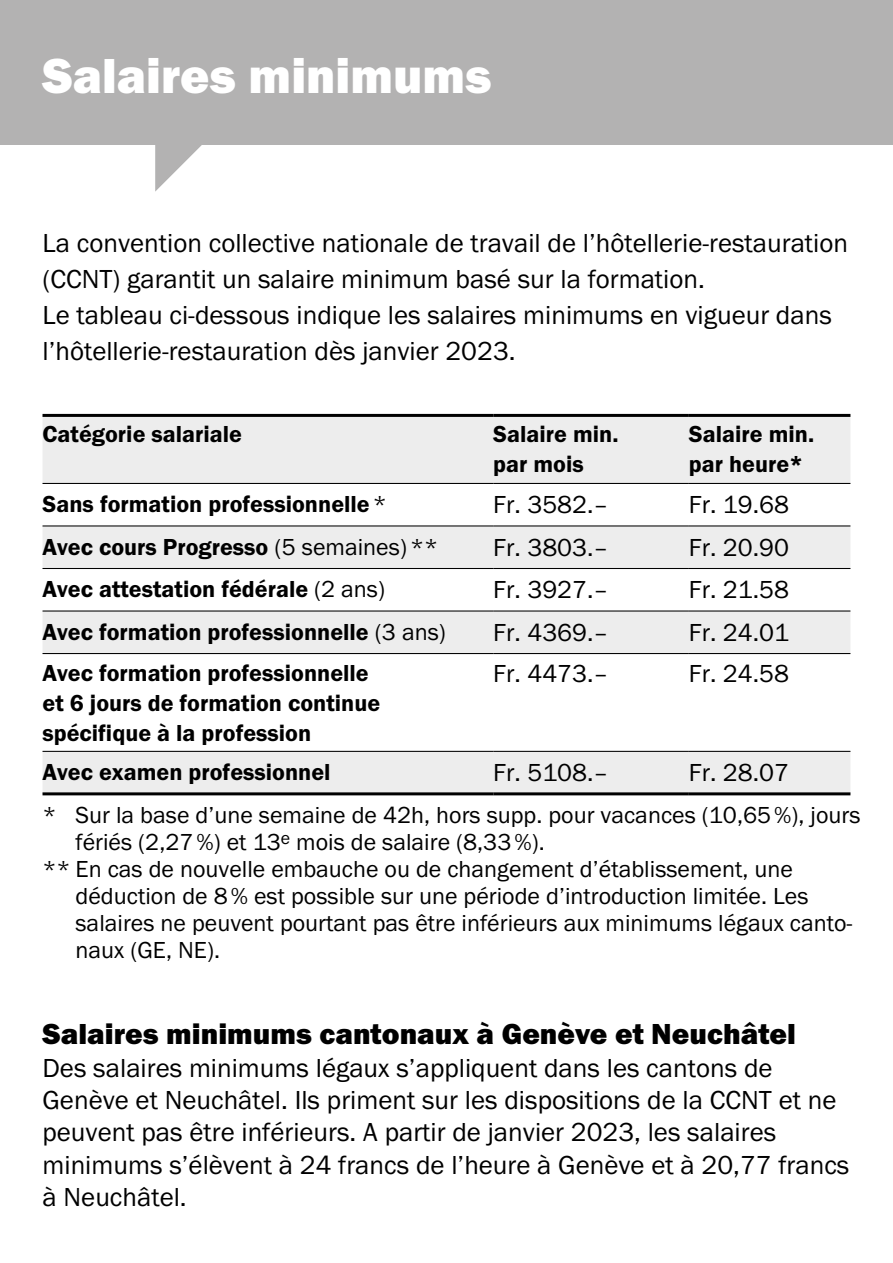
<style>
.page{position:relative;width:893px;height:1263px;background:#fff}
.page>*{position:absolute;margin:0;border:0;box-sizing:border-box;transform-origin:0 0}
.t1{font:51px "Franklin Gothic URW Hea";color:#fff}
.t2{font:30px "Franklin Gothic URW Hea";color:#000}
.t3{font:27px/32.4px "Franklin Gothic URW Boo";color:#000}
.t4{font:25.5px "Franklin Gothic URW Boo";color:#000}
.t5{font:24px "Franklin Gothic URW Boo";color:#000}
.t6{font:24px/30px "Franklin Gothic URW Dem";color:#000}
.s1{font-family:"Franklin Gothic URW Boo"}
</style>
<div class="page">
<svg style="left:43px;top:417px;width:807px;height:375px;fill:#ededed"></svg>
<hr style="left:43px;top:414px;width:450px;height:3px;background:#000">
<hr style="left:493px;top:414px;width:196px;height:3px;background:#000">
<hr style="left:689px;top:414px;width:161px;height:3px;background:#000">
<hr style="left:43px;top:483px;width:450px;height:1px;background:#000">
<hr style="left:493px;top:483px;width:196px;height:1px;background:#000">
<hr style="left:689px;top:483px;width:161px;height:1px;background:#000">
<hr style="left:43px;top:525px;width:450px;height:1px;background:#000">
<hr style="left:493px;top:525px;width:196px;height:1px;background:#000">
<hr style="left:689px;top:525px;width:161px;height:1px;background:#000">
<hr style="left:43px;top:568px;width:450px;height:1px;background:#000">
<hr style="left:493px;top:568px;width:196px;height:1px;background:#000">
<hr style="left:689px;top:568px;width:161px;height:1px;background:#000">
<hr style="left:43px;top:610px;width:450px;height:1px;background:#000">
<hr style="left:493px;top:610px;width:196px;height:1px;background:#000">
<hr style="left:689px;top:610px;width:161px;height:1px;background:#000">
<hr style="left:43px;top:653px;width:450px;height:1px;background:#000">
<hr style="left:493px;top:653px;width:196px;height:1px;background:#000">
<hr style="left:689px;top:653px;width:161px;height:1px;background:#000">
<hr style="left:43px;top:751px;width:450px;height:1px;background:#000">
<hr style="left:493px;top:751px;width:196px;height:1px;background:#000">
<hr style="left:689px;top:751px;width:161px;height:1px;background:#000">
<hr style="left:43px;top:792px;width:450px;height:3px;background:#000">
<hr style="left:493px;top:792px;width:196px;height:3px;background:#000">
<hr style="left:689px;top:792px;width:161px;height:3px;background:#000">
<div style="left:0;top:0;width:893px;height:144px;background:#b3b2b2"></div>
<svg style="left:155px;top:144px;width:51px;height:48px"></svg>
<h1 class="t1" style="left:43px;top:43px;width:451px">Salaires minimums</h1>
<p class="t3" style="left:43px;top:225px;width:807px;line-height:36px">La convention collective nationale de travail de l’hôtellerie-restauration (CCNT) garantit un salaire minimum basé sur la formation.<br>Le tableau ci-dessous indique les salaires minimums en vigueur dans l’hôtellerie-restauration dès janvier 2023.</p>
<p class="t6" style="left:43px;top:419px;width:201px">Catégorie salariale</p>
<p class="t6" style="left:493px;top:419px;width:127px">Salaire min. par mois</p>
<p class="t6" style="left:689px;top:419px;width:127px">Salaire min. par heure*</p>
<p class="t6" style="left:43px;top:489px;width:346px">Sans formation professionnelle <span class="s1">*</span></p>
<p class="t4" style="left:493px;top:489px;width:117px">Fr. 3582.–</p>
<p class="t4" style="left:689px;top:489px;width:102px">Fr. 19.68</p>
<p class="t6" style="left:43px;top:531px;width:397px">Avec cours Progresso <span class="s1">(5 semaines)**</span></p>
<p class="t4" style="left:493px;top:531px;width:117px">Fr. 3803.–</p>
<p class="t4" style="left:689px;top:531px;width:102px">Fr. 20.90</p>
<p class="t6" style="left:43px;top:574px;width:344px">Avec attestation fédérale <span class="s1">(2 ans)</span></p>
<p class="t4" style="left:493px;top:574px;width:117px">Fr. 3927.–</p>
<p class="t4" style="left:689px;top:574px;width:102px">Fr. 21.58</p>
<p class="t6" style="left:43px;top:616px;width:405px">Avec formation professionnelle <span class="s1">(3 ans)</span></p>
<p class="t4" style="left:493px;top:616px;width:117px">Fr. 4369.–</p>
<p class="t4" style="left:689px;top:616px;width:102px">Fr. 24.01</p>
<p class="t6" style="left:43px;top:657px;width:339px">Avec formation professionnelle et 6 jours de formation continue spécifique à la profession</p>
<p class="t4" style="left:493px;top:657px;width:117px">Fr. 4473.–</p>
<p class="t4" style="left:689px;top:657px;width:102px">Fr. 24.58</p>
<p class="t6" style="left:43px;top:757px;width:290px">Avec examen professionnel</p>
<p class="t4" style="left:493px;top:757px;width:117px">Fr. 5108.–</p>
<p class="t4" style="left:689px;top:757px;width:102px">Fr. 28.07</p>
<p class="t5" style="left:43px;top:800px;width:819px">* Sur la base d’une semaine de 42h, hors supp. pour vacances (10,65%), jours</p>
<p class="t5" style="left:76px;top:827px;width:471px">fériés (2,27%) et 13<sup>e</sup> mois de salaire (8,33%).</p>
<p class="t5" style="left:43px;top:854px;width:752px">** En cas de nouvelle embauche ou de changement d’établissement, une</p>
<p class="t5" style="left:76px;top:881px;width:734px">déduction de 8% est possible sur une période d’introduction limitée. Les</p>
<p class="t5" style="left:76px;top:908px;width:779px">salaires ne peuvent pourtant pas être inférieurs aux minimums légaux canto-</p>
<p class="t5" style="left:76px;top:935px;width:146px">naux (GE, NE).</p>
<p class="t2" style="left:43px;top:1015px;width:755px">Salaires minimums cantonaux à Genève et Neuchâtel</p>
<p class="t3" style="left:43px;top:1051px;width:808px">Des salaires minimums légaux s’appliquent dans les cantons de Genève et Neuchâtel. Ils priment sur les dispositions de la CCNT et ne peuvent pas être inférieurs. A partir de janvier 2023, les salaires minimums s’élèvent à 24 francs de l’heure à Genève et à 20,77 francs à Neuchâtel.</p>
</div>
